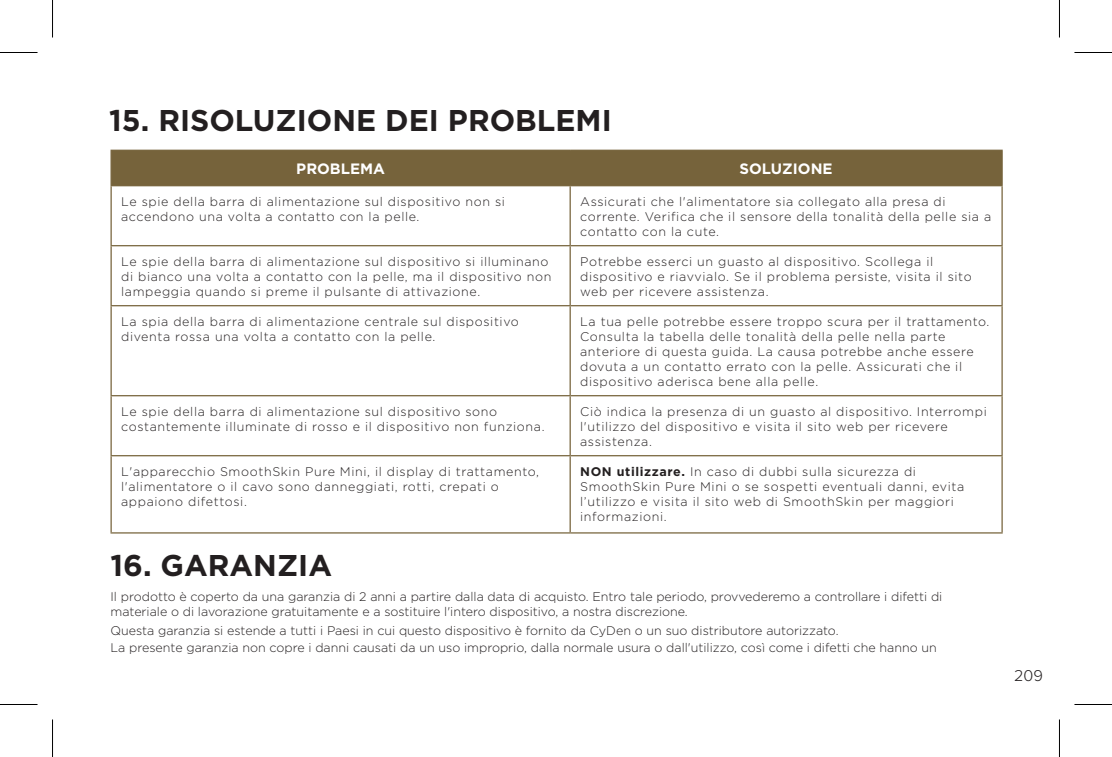
<style>
.page{position:relative;width:1112px;height:757px;background:#fff}
.page>*{position:absolute;margin:0;border:0;box-sizing:border-box;transform-origin:0 0}
.Body_copy{font:700 30px "Gotham";color:#231f20}
.t1{font:300 16.25px "Proxima Nova";color:#231f20}
.t2{font:700 15px "Gotham";color:#fff}
.Chart_copy{font:300 12.5px/15px "Gotham";letter-spacing:.05em;color:#231f20}
.Body_copy-2{font:300 12.5px/15px "Gotham";color:#231f20}
.s1{font-weight:700}
</style>
<div class="page">
<div style="left:112px;top:151px;width:889px;height:34px;background:#76633b"></div>
<hr style="left:110px;top:186px;width:2px;height:59px;background:#76633b">
<hr style="left:569px;top:186px;width:1px;height:59px;background:#76633b">
<hr style="left:1001px;top:186px;width:1px;height:59px;background:#76633b">
<hr style="left:110px;top:245px;width:460px;height:1px;background:#76633b">
<hr style="left:110px;top:246px;width:2px;height:59px;background:#76633b">
<hr style="left:570px;top:245px;width:432px;height:1px;background:#76633b">
<hr style="left:569px;top:246px;width:1px;height:59px;background:#76633b">
<hr style="left:1001px;top:246px;width:1px;height:59px;background:#76633b">
<hr style="left:110px;top:305px;width:460px;height:1px;background:#76633b">
<hr style="left:110px;top:306px;width:2px;height:89px;background:#76633b">
<hr style="left:570px;top:305px;width:432px;height:1px;background:#76633b">
<hr style="left:569px;top:306px;width:1px;height:89px;background:#76633b">
<hr style="left:1001px;top:306px;width:1px;height:89px;background:#76633b">
<hr style="left:110px;top:395px;width:460px;height:1px;background:#76633b">
<hr style="left:110px;top:396px;width:2px;height:59px;background:#76633b">
<hr style="left:570px;top:395px;width:432px;height:1px;background:#76633b">
<hr style="left:569px;top:396px;width:1px;height:59px;background:#76633b">
<hr style="left:1001px;top:396px;width:1px;height:59px;background:#76633b">
<hr style="left:110px;top:455px;width:460px;height:1px;background:#76633b">
<hr style="left:110px;top:456px;width:2px;height:76px;background:#76633b">
<hr style="left:570px;top:455px;width:432px;height:1px;background:#76633b">
<hr style="left:569px;top:456px;width:1px;height:76px;background:#76633b">
<hr style="left:1001px;top:456px;width:1px;height:76px;background:#76633b">
<hr style="left:110px;top:532px;width:460px;height:2px;background:#76633b">
<hr style="left:570px;top:532px;width:432px;height:2px;background:#76633b">
<hr style="left:110px;top:150px;width:460px;height:1px;background:#76633b">
<hr style="left:110px;top:151px;width:2px;height:34px;background:#76633b">
<hr style="left:570px;top:150px;width:432px;height:1px;background:#76633b">
<hr style="left:569px;top:151px;width:1px;height:34px;background:#76633b">
<hr style="left:1001px;top:151px;width:1px;height:34px;background:#76633b">
<hr style="left:110px;top:185px;width:460px;height:1px;background:#76633b">
<hr style="left:570px;top:185px;width:432px;height:1px;background:#76633b">
<hr style="left:0;top:52px;width:38px;height:1px;background:#000">
<hr style="left:1074px;top:52px;width:37px;height:1px;background:#000">
<hr style="left:0;top:704px;width:38px;height:1px;background:#000">
<hr style="left:1074px;top:704px;width:37px;height:1px;background:#000">
<hr style="left:52px;top:0;width:1px;height:37px;background:#000">
<hr style="left:52px;top:719px;width:1px;height:38px;background:#000">
<hr style="left:1058px;top:0;width:1px;height:37px;background:#000">
<hr style="left:1058px;top:719px;width:1px;height:38px;background:#000">
<p class="Body_copy" style="left:109px;top:101px;width:504px">15. RISOLUZIONE DEI PROBLEMI</p>
<p class="t2" style="left:296px;top:159px;width:90px">PROBLEMA</p>
<p class="t2" style="left:739px;top:159px;width:94px">SOLUZIONE</p>
<p class="Chart_copy" style="left:121px;top:193px;width:385px">Le spie della barra di alimentazione sul dispositivo non si accendono una volta a contatto con la pelle.</p>
<p class="Chart_copy" style="left:580px;top:193px;width:412px">Assicurati che l'alimentatore sia collegato alla presa di corrente. Verifica che il sensore della tonalità della pelle sia a contatto con la cute.</p>
<p class="Chart_copy" style="left:121px;top:253px;width:432px">Le spie della barra di alimentazione sul dispositivo si illuminano di bianco una volta a contatto con la pelle, ma il dispositivo non lampeggia quando si preme il pulsante di attivazione.</p>
<p class="Chart_copy" style="left:580px;top:253px;width:393px">Potrebbe esserci un guasto al dispositivo. Scollega il dispositivo e riavvialo. Se il problema persiste, visita il sito web per ricevere assistenza.</p>
<p class="Chart_copy" style="left:121px;top:313px;width:399px">La spia della barra di alimentazione centrale sul dispositivo diventa rossa una volta a contatto con la pelle.</p>
<p class="Chart_copy" style="left:580px;top:313px;width:411px">La tua pelle potrebbe essere troppo scura per il trattamento.<br>Consulta la tabella delle tonalità della pelle nella parte anteriore di questa guida. La causa potrebbe anche essere dovuta a un contatto errato con la pelle. Assicurati che il dispositivo aderisca bene alla pelle.</p>
<p class="Chart_copy" style="left:121px;top:403px;width:425px">Le spie della barra di alimentazione sul dispositivo sono costantemente illuminate di rosso e il dispositivo non funziona.</p>
<p class="Chart_copy" style="left:580px;top:403px;width:408px">Ciò indica la presenza di un guasto al dispositivo. Interrompi l'utilizzo del dispositivo e visita il sito web per ricevere assistenza.</p>
<p class="Chart_copy" style="left:121px;top:463px;width:419px">L'apparecchio SmoothSkin Pure Mini, il display di trattamento, l'alimentatore o il cavo sono danneggiati, rotti, crepati o appaiono difettosi.</p>
<p class="Chart_copy" style="left:580px;top:463px;width:385px"><span class="s1">NON utilizzare.</span> In caso di dubbi sulla sicurezza di SmoothSkin Pure Mini o se sospetti eventuali danni, evita l’utilizzo e visita il sito web di SmoothSkin per maggiori informazioni.</p>
<p class="Body_copy" style="left:110px;top:546px;width:223px">16. GARANZIA</p>
<p class="Body_copy-2" style="left:110px;top:588px;width:833px">Il prodotto è coperto da una garanzia di 2 anni a partire dalla data di acquisto. Entro tale periodo, provvederemo a controllare i difetti di materiale o di lavorazione gratuitamente e a sostituire l'intero dispositivo, a nostra discrezione.</p>
<p class="Body_copy-2" style="left:110px;top:621px;width:827px;line-height:17.5px">Questa garanzia si estende a tutti i Paesi in cui questo dispositivo è fornito da CyDen o un suo distributore autorizzato.<br>La presente garanzia non copre i danni causati da un uso improprio, dalla normale usura o dall'utilizzo, così come i difetti che hanno un</p>
<h2 class="t1" style="left:1014px;top:663px;width:30px">209</h2>
</div>
